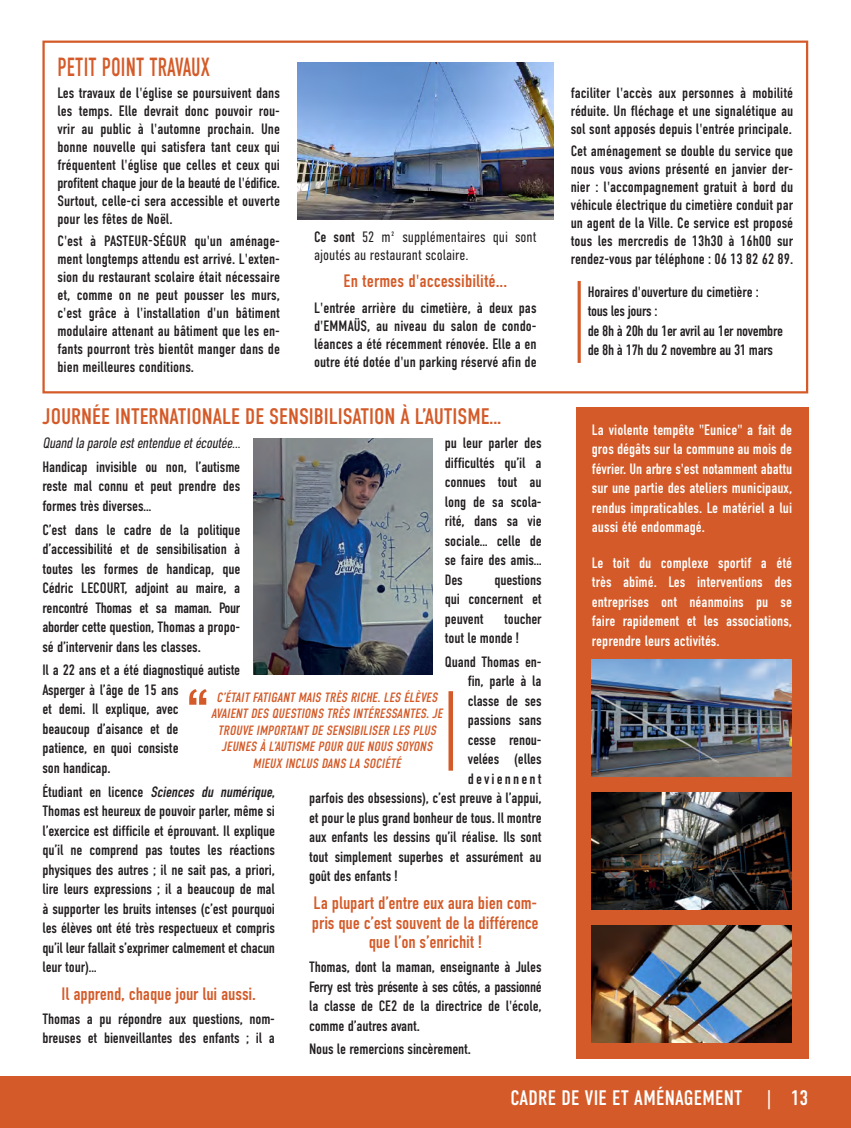
<style>
.page{position:relative;width:851px;height:1128px;background:#fff}
.page>*{position:absolute;margin:0;border:0;box-sizing:border-box;transform-origin:0 0}
.Interview_Titre_Ligh{font:26.25px "DIN Condensed";letter-spacing:.01em;color:#d45b29;scale:.8 1}
.TEXTE_10_noir{font:22.5px "DIN Condensed";color:#d45b29}
.t1{font:21px "DIN Condensed";letter-spacing:.015em;color:#fff}
.TEXTE_10_noir-2{font:18px/19.5px "DIN Condensed";letter-spacing:-.01em;color:#d45b29;text-align:center}
.Interview_Question_5{font:18px "DIN Condensed";color:#d45b29}
.TEXTE_10_noir-3{font:15px/19.5px "DIN Condensed";letter-spacing:-.01em;color:#231f20;text-align:justify}
.Interview_Question_5-2{font:15px/18px "DIN Condensed";color:#231f20;text-align:justify}
.TEXTE_10_noir-4{font:15px/19.5px "DIN Condensed";color:#fff;text-align:justify}
.CONTACT2{font:15px/19.5px "DIN Condensed";letter-spacing:-.025em;color:#231f20}
.Interview_Question_5-3{font:300 15px/18px "DIN Condensed";color:#231f20}
.TEXTE_10_noir-5{font:italic 300 15px "DIN Condensed";color:#231f20}
.TEXTE_10_noir-6{font:15px "DIN Condensed";letter-spacing:.14em;color:#231f20}
.Interview_Titre_Gras{font:italic 13.5px/16.5px "DIN Condensed";color:#d45b29;text-align:center}
.s1{font-weight:400}
.s2{font-style:italic}
</style>
<div class="page">
<div style="left:575px;top:407px;width:233px;height:652px;background:#d45b29"></div>
<img style="left:591px;top:659px;width:200px;height:118px">
<img style="left:591px;top:793px;width:200px;height:117px">
<img style="left:591px;top:926px;width:200px;height:116px">
<div style="left:0;top:1076px;width:850px;height:52px;background:#d45b29"></div>
<hr style="left:577px;top:281px;width:3px;height:82px;background:#d45b29">
<div style="left:42px;top:41px;width:766px;height:352px;border:2px solid #d45b29"></div>
<img style="left:297px;top:63px;width:256px;height:157px">
<img style="left:253px;top:439px;width:179px;height:236px">
<svg style="left:189px;top:689px;width:18px;height:16px"></svg>
<div style="left:448px;top:691px;width:5px;height:80px;background:#d45b29"></div>
<p class="Interview_Titre_Ligh" style="left:58px;top:52px;width:192px">PETIT POINT TRAVAUX</p>
<p class="Interview_Question_5-2" style="left:57px;top:84px;width:224px">Les travaux de l'église se poursuivent dans les temps. Elle devrait donc pouvoir rou&shy;vrir au public à l'automne prochain. Une bonne nouvelle qui satisfera tant ceux qui fréquentent l'église que celles et ceux qui profitent chaque jour de la beauté de l'édifice.<br>Surtout, celle-ci sera accessible et ouverte pour les fêtes de Noël.</p>
<p class="Interview_Question_5-2" style="left:57px;top:233px;width:224px">C'est à PASTEUR-SÉGUR qu'un aménage&shy;ment longtemps attendu est arrivé. L'exten&shy;sion du restaurant scolaire était nécessaire et, comme on ne peut pousser les murs, c'est grâce à l'installation d'un bâtiment modulaire attenant au bâtiment que les en&shy;fants pourront très bientôt manger dans de bien meilleures conditions.</p>
<p class="Interview_Question_5-3" style="left:314px;top:228px;width:224px"><span class="s1">Ce sont</span> 52 m² supplémentaires qui sont ajoutés au restaurant scolaire.</p>
<p class="Interview_Question_5" style="left:343px;top:270px;width:165px">En termes d'accessibilité...</p>
<p class="Interview_Question_5-2" style="left:314px;top:299px;width:224px">L'entrée arrière du cimetière, à deux pas d'EMMAÜS, au niveau du salon de condo&shy;léances a été récemment rénovée. Elle a en outre été dotée d'un parking réservé afin de</p>
<p class="TEXTE_10_noir" style="left:43px;top:404px;width:460px">JOURNÉE INTERNATIONALE DE SENSIBILISATION À L’AUTISME…</p>
<p class="TEXTE_10_noir-5" style="left:42px;top:435px;width:202px">Quandlaparoleestentendueetécoutée…</p>
<p class="TEXTE_10_noir-3" style="left:42px;top:457px;width:199px">Handicap invisible ou non, l’autisme reste mal connu et peut prendre des formes très diverses…</p>
<p class="TEXTE_10_noir-3" style="left:42px;top:520px;width:199px">C’est dans le cadre de la politique d’accessibilité et de sensibilisation à toutes les formes de handicap, que Cédric LECOURT, adjoint au maire, a rencontré Thomas et sa maman. Pour aborder cette question, Thomas a propo&shy;sé d’intervenir dans les classes.</p>
<p class="TEXTE_10_noir-3" style="left:42px;top:661px;width:199px;text-align:left">Il a 22 ans et a été diagnostiqué autiste<br>Asperger à l’âge de 15 ans<br>et demi. Il explique, avec<br>beaucoup d’aisance et de<br>patience, en quoi consiste<br>son handicap.</p>
<p class="TEXTE_10_noir-3" style="left:42px;top:782px;width:234px">É t u d i a n t e n l i c e n c e <span class="s2">Sciences du numérique</span>, Thomas est heureux de pouvoir parler, même si l’exercice est difficile et éprouvant. Il explique qu’il ne comprend pas toutes les réactions physiques des autres ; il ne sait pas, a priori, lire leurs expressions ; il a beaucoup de mal à supporter les bruits intenses (c’est pourquoi les élèves ont été très respectueux et compris qu’il leur fallait s’exprimer calmement et chacun leur tour)…</p>
<p class="TEXTE_10_noir-2" style="left:62px;top:985px;width:196px">Il apprend, chaque jour lui aussi.</p>
<p class="TEXTE_10_noir-3" style="left:42px;top:1009px;width:234px">Thomas a pu répondre aux questions, nom&shy;breuses et bienveillantes des enfants ; il a</p>
<p class="TEXTE_10_noir-3" style="left:445px;top:434px;width:98px">pu leur parler des difficultés qu’il a connues tout au long de sa scola&shy;rité, dans sa vie sociale… celle de se faire des amis… Des</p>
<p class="TEXTE_10_noir-3" style="left:445px;top:570px;width:98px;text-indent:49px">questions qui concernent et peuvent</p>
<p class="TEXTE_10_noir-3" style="left:445px;top:609px;width:98px;text-indent:59px">toucher tout le monde !</p>
<p class="TEXTE_10_noir-3" style="left:445px;top:652px;width:98px">Quand Thomas en-</p>
<p class="TEXTE_10_noir-3" style="left:467px;top:672px;width:75px">fin, parle à la</p>
<p class="TEXTE_10_noir-3" style="left:467px;top:691px;width:75px">classe de ses</p>
<p class="TEXTE_10_noir-3" style="left:467px;top:711px;width:75px">passions sans</p>
<p class="TEXTE_10_noir-3" style="left:467px;top:730px;width:75px">cesse renou-</p>
<p class="TEXTE_10_noir-3" style="left:467px;top:750px;width:75px">velées (elles</p>
<p class="TEXTE_10_noir-6" style="left:467px;top:770px;width:75px">deviennent</p>
<p class="TEXTE_10_noir-3" style="left:309px;top:789px;width:234px">parfois des obsessions), c’est preuve à l’appui,</p>
<p class="TEXTE_10_noir-3" style="left:309px;top:808px;width:234px">et pour le plus grand bonheur de tous. Il montre</p>
<p class="TEXTE_10_noir-3" style="left:309px;top:828px;width:234px">aux enfants les dessins qu’il réalise. Ils sont</p>
<p class="TEXTE_10_noir-3" style="left:309px;top:847px;width:234px">tout simplement superbes et assurément au</p>
<p class="TEXTE_10_noir-3" style="left:309px;top:867px;width:90px">goût des enfants !</p>
<p class="TEXTE_10_noir-2" style="left:312px;top:894px;width:228px">La plupart d’entre eux aura bien com&shy;pris que c’est souvent de la différence que l’on s’enrichit !</p>
<p class="TEXTE_10_noir-3" style="left:309px;top:958px;width:234px">Thomas, dont la maman, enseignante à Jules Ferry est très présente à ses côtés, a passionné la classe de CE2 de la directrice de l'école, comme d’autres avant.</p>
<p class="TEXTE_10_noir-3" style="left:309px;top:1040px;width:163px">Nous le remercions sincèrement.</p>
<p class="Interview_Titre_Gras" style="left:211px;top:689px;width:236px">C’ÉTAIT FATIGANT MAIS TRÈS RICHE.LES ÉLÈVES AVAIENT DES QUESTIONS TRÈS INTÉRESSANTES.JE TROUVE IMPORTANT DE SENSIBILISER LES PLUS JEUNES À L’AUTISME POUR QUE NOUS SOYONS MIEUX INCLUS DANS LA SOCIÉTÉ</p>
<p class="Interview_Question_5-2" style="left:570px;top:84px;width:224px">faciliter l'accès aux personnes à mobilité réduite. Un fléchage et une signalétique au sol sont apposés depuis l'entrée principale.</p>
<p class="Interview_Question_5-2" style="left:570px;top:143px;width:224px">Cet aménagement se double du service que nous vous avions présenté en janvier der&shy;nier : l'accompagnement gratuit à bord du véhicule électrique du cimetière conduit par un agent de la Ville. Ce service est proposé tous les mercredis de 13h30 à 16h00 sur rendez-vous par téléphone : 06 13 82 62 89.</p>
<p class="CONTACT2" style="left:587px;top:282px;width:197px">Horaires d'ouverture du cimetière : tous les jours :<br>de 8h à 20h du 1er avril au 1er novembre de 8h à 17h du 2 novembre au 31 mars</p>
<p class="TEXTE_10_noir-4" style="left:591px;top:420px;width:202px">La violente tempête "Eunice" a fait de gros dégâts sur la commune au mois de février. Un arbre s'est notamment abattu sur une partie des ateliers municipaux, rendus impraticables. Le matériel a lui aussi été endommagé.</p>
<p class="TEXTE_10_noir-4" style="left:591px;top:553px;width:202px">Le toit du complexe sportif a été très abîmé. Les interventions des entreprises ont néanmoins pu se faire rapidement et les associations, reprendre leurs activités.</p>
<p class="t1" style="left:510px;top:1086px;width:299px">CADRE DE VIE ET AMÉNAGEMENT | 13</p>
</div>
